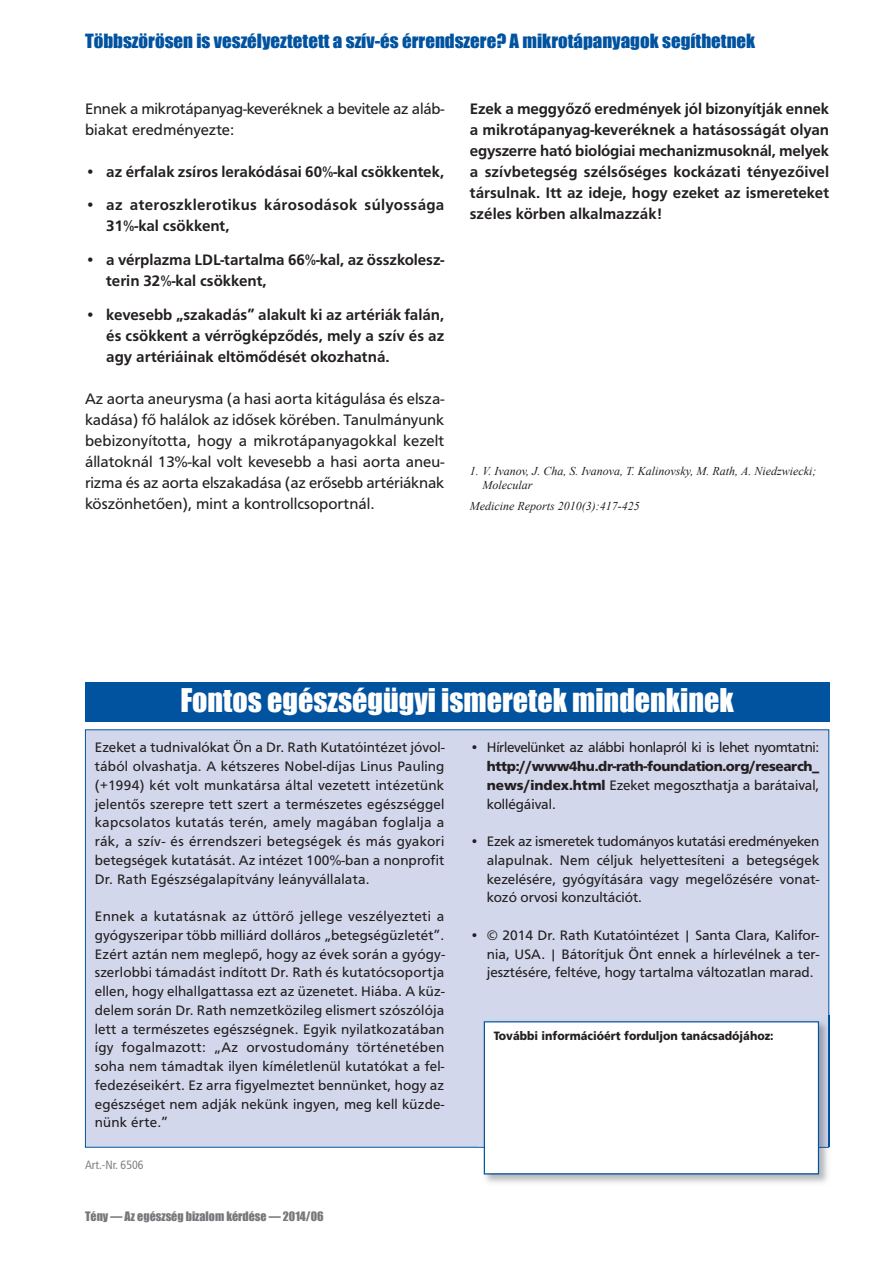
<style>
.page{position:relative;width:893px;height:1263px;background:#fff}
.page>*{position:absolute;margin:0;border:0;box-sizing:border-box;transform-origin:0 0}
.t1{font:30px "Impact";color:#fff}
.t2{font:18px "Impact";color:#0153a0;scale:1.05 1}
.t3{font:500 15.75px/21px "F015 TCE";color:#231f20;text-align:justify}
.t4{font:15.75px/21px "F015 TCE";letter-spacing:-.01em;color:#231f20}
.t5{font:500 15.75px/21px "F015 TCE";letter-spacing:.02em;color:#231f20}
.t6{font:14.25px/18.8px "F015 TCE";color:#231f20;text-align:justify}
.t7{font:700 14.25px/18.8px "F015 TCE";letter-spacing:-.025em;color:#231f20;text-align:justify}
.t8{font:14.25px "F015 TCE";letter-spacing:-.02em;color:#231f20}
.t9{font:italic 12px/14.4px "Times New Roman";color:#231f20}
.t10{font:900 12px "Frutiger LT";color:#231f20;scale:.92 1}
.t11{font:12px "Impact";color:#76787b}
.t12{font:condensed 12px "Frutiger LT";color:#808285}
.s1{font-weight:400}
</style>
<div class="page">
<div style="left:86px;top:730px;width:742px;height:417px;background:#d2d7eb"></div>
<img style="left:478px;top:1016px;width:352px;height:167px">
<img style="left:478px;top:1147px;width:351px;height:1px">
<img style="left:828px;top:1016px;width:1px;height:131px">
<div style="left:485px;top:1022px;width:333px;height:151px;background:#fff"></div>
<div style="left:484px;top:1021px;width:335px;height:153px;border:1px solid #0153a0"></div>
<div style="left:85px;top:682px;width:744px;height:40px;background:#0153a0"></div>
<p class="t2" style="left:85px;top:30px;width:640px">Többszörösen is veszélyeztetett a szív-és érrendszere? A mikrotápanyagok segíthetnek</p>
<p class="t4" style="left:85px;top:98px;width:361px">Ennek a mikrotápanyag-keveréknek a bevitele az aláb&shy;biakat eredményezte:</p>
<p class="t3" style="left:85px;top:161px;width:361px">• az érfalak zsíros lerakódásai 60%-kal csökkentek,</p>
<p class="t5" style="left:106px;top:194px;width:340px;text-indent:-21px">• az ateroszklerotikus károsodások súlyossága<br>31%-kal csökkent,</p>
<p class="t3" style="left:106px;top:249px;width:340px;text-indent:-21px">• a vérplazma LDL-tartalma 66%-kal, az összkolesz&shy;terin 32%-kal csökkent,</p>
<p class="t3" style="left:106px;top:304px;width:340px;text-indent:-21px">• kevesebb „szakadás” alakult ki az artériák falán, és csökkent a vérrögképződés, mely a szív és az agy artériáinak eltömődését okozhatná.</p>
<p class="t4" style="left:85px;top:388px;width:361px;text-align:justify">Az aorta aneurysma (a hasi aorta kitágulása és elsza&shy;kadása) fő halálok az idősek körében. Tanulmányunk bebizonyította, hogy a mikrotápanyagokkal kezelt állatoknál 13%-kal volt kevesebb a hasi aorta aneu&shy;rizma és az aorta elszakadása (az erősebb artériáknak köszönhetően), mint a kontrollcsoportnál.</p>
<p class="t3" style="left:470px;top:98px;width:361px">Ezek a meggyőző eredmények jól bizonyítják ennek a mikrotápanyag-keveréknek a hatásosságát olyan egyszerre ható biológiai mechanizmusoknál, melyek a szívbetegség szélsőséges kockázati tényezőivel társulnak. Itt az ideje, hogy ezeket az ismereteket széles körben alkalmazzák!</p>
<p class="t9" style="left:483px;top:463px;width:335px;text-indent:-13px">1. V. Ivanov, J. Cha, S. Ivanova, T. Kalinovsky, M. Rath, A. Niedzwiecki;<br>Molecular</p>
<p class="t9" style="left:470px;top:498px;width:171px">Medicine Reports 2010(3):417-425</p>
<h1 class="t1" style="left:180px;top:681px;width:555px">Fontos egészségügyi ismeretek mindenkinek</h1>
<p class="t6" style="left:95px;top:738px;width:351px">Ezeket a tudnivalókat Ön a Dr. Rath Kutatóintézet jóvol&shy;tából olvashatja. A kétszeres Nobel-díjas Linus Pauling (+1994) két volt munkatársa által vezetett intézetünk jelentős szerepre tett szert a természetes egészséggel kapcsolatos kutatás terén, amely magában foglalja a rák, a szív- és érrendszeri betegségek és más gyakori betegségek kutatását. Az intézet 100%-ban a nonprofit Dr. Rath Egészségalapítvány leányvállalata.</p>
<p class="t6" style="left:95px;top:907px;width:352px">Ennek a kutatásnak az úttörő jellege veszélyezteti a gyógyszeripar több milliárd dolláros „betegségüzletét”.<br>Ezért aztán nem meglepő, hogy az évek során a gyógy&shy;szerlobbi támadást indított Dr. Rath és kutatócsoportja ellen, hogy elhallgattassa ezt az üzenetet. Hiába. A küz&shy;delem során Dr. Rath nemzetközileg elismert szószólója lett a természetes egészségnek. Egyik nyilatkozatában így fogalmazott: „Az orvostudomány történetében soha nem támadtak ilyen kíméletlenül kutatókat a fel&shy;fedezéseikért. Ez arra figyelmeztet bennünket, hogy az egészséget nem adják nekünk ingyen, meg kell küzde&shy;nünk érte.”</p>
<p class="t12" style="left:85px;top:1160px;width:60px">Art.-Nr. 6506</p>
<p class="t11" style="left:85px;top:1209px;width:240px">Tény — Az egészség bizalom kérdése — 2014/06</p>
<p class="t8" style="left:470px;top:739px;width:351px">• Hírlevelünket az alábbi honlapról ki is lehet nyomtatni:</p>
<p class="t7" style="left:487px;top:757px;width:334px">http://www4hu.dr-rath-foundation.org/research_ news/index.html <span class="s1">Ezeket megoszthatja a barátaival, kollégáival.</span></p>
<p class="t6" style="left:487px;top:832px;width:334px;text-indent:-17px">• Ezek az ismeretek tudományos kutatási eredményeken alapulnak. Nem céljuk helyettesíteni a betegségek kezelésére, gyógyítására vagy megelőzésére vonat&shy;kozó orvosi konzultációt.</p>
<p class="t6" style="left:487px;top:926px;width:334px;text-indent:-17px">• © 2014 Dr. Rath Kutatóintézet | Santa Clara, Kalifor&shy;nia, USA. | Bátorítjuk Önt ennek a hírlevélnek a ter&shy;jesztésére, feltéve, hogy tartalma változatlan marad.</p>
<p class="t10" style="left:494px;top:1031px;width:306px">További információért forduljon tanácsadójához:</p>
</div>
